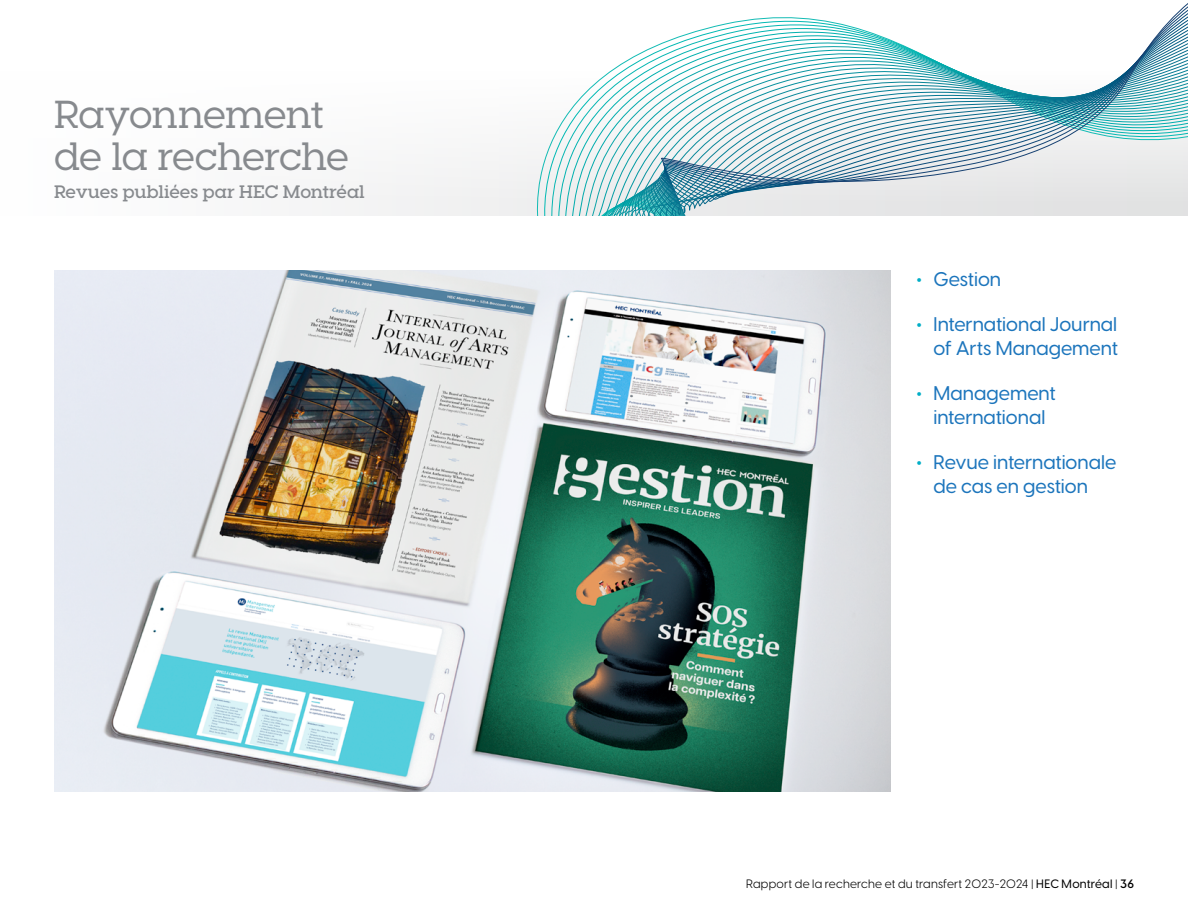
<style>
.page{position:relative;width:1188px;height:918px;background:#fff}
.page>*{position:absolute;margin:0;border:0;box-sizing:border-box;transform-origin:0 0}
._24-Section_26-Gris{font:500 39px "Visby Slab CF";letter-spacing:-.025em;color:#878a8e}
.t1{font:500 19.5px/23.2px "Visby CF";color:#1c75bc;text-align:center}
._24-Sous-titre-Section_Gris{font:600 18px "Visby Slab CF";letter-spacing:-.005em;color:#878a8e}
.t2{font:12px "Visby CF";letter-spacing:.015em;color:#000}
.s1{font-weight:800;color:#00aec7}
.s2{font-weight:500}
.s3{font-weight:600}
</style>
<div class="page">
<svg style="left:660px;top:3px;width:528px;height:181px"></svg>
<img style="left:54px;top:270px;width:837px;height:522px">
<p class="_24-Section_26-Gris" style="left:54px;top:91px;width:271px">Rayonnement</p>
<p class="_24-Section_26-Gris" style="left:54px;top:133px;width:297px">de la recherche</p>
<p class="_24-Sous-titre-Section_Gris" style="left:54px;top:180px;width:312px">Revues publiées par HEC Montréal</p>
<p class="t1" style="left:916px;top:266px;width:86px"><span class="s1">•</span> Gestion</p>
<p class="t1" style="left:916px;top:312px;width:203px;text-align:right"><span class="s1">•</span> International Journal of Arts Management</p>
<p class="t1" style="left:916px;top:381px;width:141px"><span class="s1">•</span> Management international</p>
<p class="t1" style="left:916px;top:450px;width:201px"><span class="s1">•</span> Revue internationale de cas en gestion</p>
<p class="t2" style="left:746px;top:874px;width:389px">Rapport de la recherche et du transfert 2023-2024 | <span class="s2">HEC Montréal</span> | <span class="s3">36</span></p>
</div>
